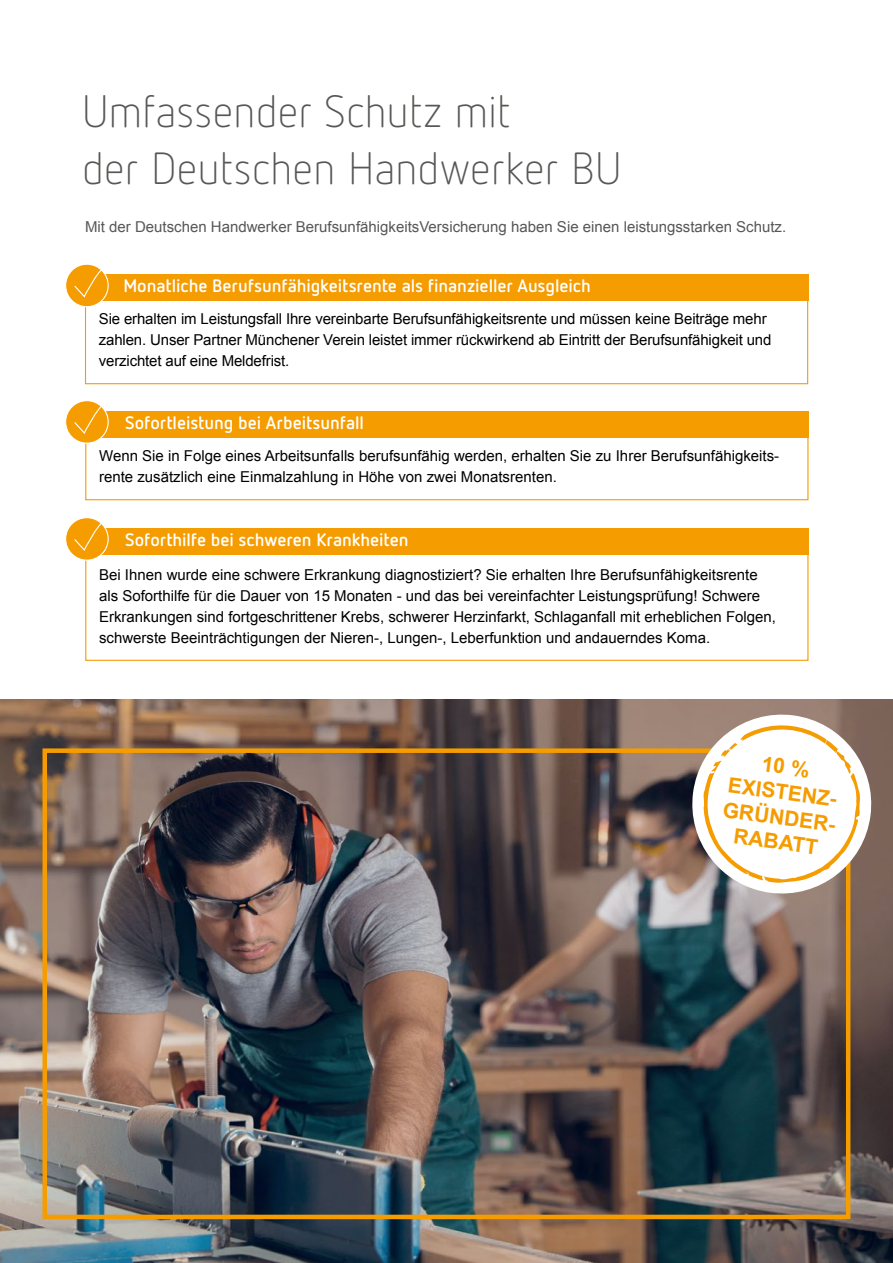
<style>
.page{position:relative;width:893px;height:1263px;background:#fff}
.page>*{position:absolute;margin:0;border:0;box-sizing:border-box;transform-origin:0 0}
.t1{font:300 45px/57px "Netto OT";letter-spacing:-.015em;color:#575756}
.t2{font:700 21px/25.2px "Arial";color:#f59c00;text-align:center}
.t3{font:700 18px "Netto OT";letter-spacing:-.005em;color:#fff}
.t4{font:15px/21px "Arial";color:#000}
.t5{font:15px "Arial";color:#575756}
</style>
<div class="page">
<img style="left:0;top:700px;width:893px;height:563px">
<div style="left:85px;top:295px;width:723px;height:89px;border:1px solid #f59c00"></div>
<div style="left:85px;top:275px;width:723px;height:26px;background:#f59c00"></div>
<div style="left:85px;top:432px;width:723px;height:68px;border:1px solid #f59c00"></div>
<div style="left:87px;top:411px;width:722px;height:26px;background:#f59c00"></div>
<div style="left:85px;top:551px;width:723px;height:110px;border:1px solid #f59c00"></div>
<div style="left:87px;top:528px;width:722px;height:26px;background:#f59c00"></div>
<div style="left:66px;top:264px;width:42px;height:43px;background:#f59c00;border-radius:50%"></div>
<div style="left:65px;top:264px;width:44px;height:43px;border:1px solid #fff;border-radius:50%"></div>
<svg style="left:73px;top:264px;width:36px;height:35px"></svg>
<div style="left:66px;top:401px;width:42px;height:42px;background:#f59c00;border-radius:50%"></div>
<div style="left:65px;top:400px;width:44px;height:44px;border:1px solid #fff;border-radius:50%"></div>
<svg style="left:73px;top:401px;width:36px;height:35px"></svg>
<div style="left:66px;top:518px;width:42px;height:42px;background:#f59c00;border-radius:50%"></div>
<div style="left:65px;top:517px;width:44px;height:44px;border:1px solid #fff;border-radius:50%"></div>
<svg style="left:73px;top:518px;width:36px;height:35px"></svg>
<div style="left:43px;top:748px;width:807px;height:471px;border:4px solid #f59c00"></div>
<svg style="left:687px;top:709px;width:190px;height:190px"></svg>
<h1 class="t1" style="left:82px;top:82px;width:542px">Umfassender Schutz mit<br>der Deutschen Handwerker BU</h1>
<p class="t5" style="left:85px;top:217px;width:703px">Mit der Deutschen Handwerker BerufsunfähigkeitsVersicherung haben Sie einen leistungsstarken Schutz.</p>
<p class="t3" style="left:123px;top:275px;width:469px">Monatliche Berufsunfähigkeitsrente als finanzieller Ausgleich</p>
<p class="t4" style="left:99px;top:308px;width:674px">Sie erhalten im Leistungsfall Ihre vereinbarte Berufsunfähigkeitsrente und müssen keine Beiträge mehr zahlen. Unser Partner Münchener Verein leistet immer rückwirkend ab Eintritt der Berufsunfähigkeit und verzichtet auf eine Meldefrist.</p>
<p class="t3" style="left:125px;top:411px;width:240px">Sofortleistung bei Arbeitsunfall</p>
<p class="t4" style="left:99px;top:445px;width:682px">Wenn Sie in Folge eines Arbeitsunfalls berufsunfähig werden, erhalten Sie zu Ihrer Berufsunfähigkeits&shy;rente zusätzlich eine Einmalzahlung in Höhe von zwei Monatsrenten.</p>
<p class="t3" style="left:125px;top:528px;width:285px">Soforthilfe bei schweren Krankheiten</p>
<p class="t4" style="left:99px;top:564px;width:678px">Bei Ihnen wurde eine schwere Erkrankung diagnostiziert? Sie erhalten Ihre Berufsunfähigkeitsrente als Soforthilfe für die Dauer von 15 Monaten - und das bei vereinfachter Leistungsprüfung! Schwere Erkrankungen sind fortgeschrittener Krebs, schwerer Herzinfarkt, Schlaganfall mit erheblichen Folgen, schwerste Beeinträchtigungen der Nieren-, Lungen-, Leberfunktion und andauerndes Koma.</p>
<h2 class="t2" style="left:732px;top:747px;width:118px;rotate:8deg">10 %<br>EXISTENZ-<br>GRÜNDER-<br>RABATT</h2>
</div>
